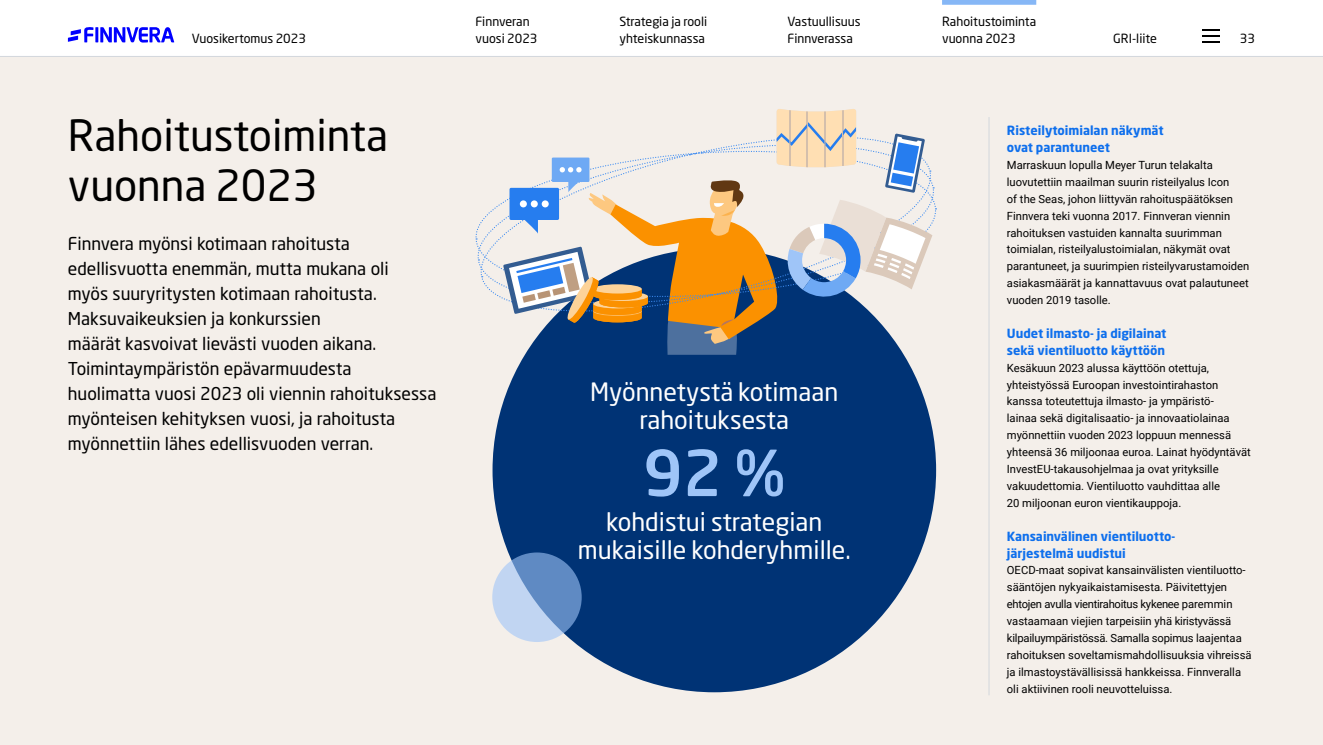
<style>
.page{position:relative;width:1323px;height:745px;background:#fff}
.page>*{position:absolute;margin:0;border:0;box-sizing:border-box;transform-origin:0 0}
.t1{font:500 62.5px "Neo Sans Std";color:#9fc5f8}
.t2{font:42.5px/50px "Neo Sans Std";color:#000}
.t3{font:25px/27.5px "Neo Sans Std";color:#fff;text-align:center}
.t4{font:17.5px/25px "Neo Sans Std";color:#000}
.t5{font:700 12.5px/16.9px "Neo Sans Std";color:#0e6fed}
.t6{font:12.5px/16.2px "Neo Sans Std";color:#000}
.t7{font:11.25px/16.9px "Roboto";color:#000}
</style>
<div class="page">
<div style="left:0;top:56px;width:1323px;height:688px;background:#f4efea"></div>
<hr style="left:989px;top:117px;width:1px;height:577px;background:#d2d7dc">
<div style="left:492px;top:248px;width:444px;height:443px;background:#003375;border-radius:50%"></div>
<svg style="left:492px;top:552px;width:90px;height:89px;background:#8babd7"></svg>
<svg style="left:475px;top:109px;width:462px;height:245px"></svg>
<hr style="left:0;top:56px;width:1323px;height:1px;background:#d2d7dc">
<svg style="left:68px;top:27px;width:106px;height:16px"></svg>
<svg style="left:1202px;top:30px;width:17px;height:13px"></svg>
<div style="left:942px;top:0;width:94px;height:5px;background:#86b7f6"></div>
<p class="t6" style="left:475px;top:13px;width:64px">Finnveran vuosi 2023</p>
<p class="t6" style="left:619px;top:13px;width:89px">Strategia ja rooli yhteiskunnassa</p>
<p class="t6" style="left:787px;top:13px;width:75px">Vastuullisuus<br>Finnverassa</p>
<p class="t6" style="left:942px;top:13px;width:96px">Rahoitustoiminta vuonna 2023</p>
<p class="t6" style="left:192px;top:30px;width:116px">Vuosikertomus 2023</p>
<p class="t6" style="left:1113px;top:30px;width:45px">GRI-liite</p>
<p class="t6" style="left:1240px;top:30px;width:17px">33</p>
<h2 class="t2" style="left:68px;top:109px;width:322px">Rahoitustoiminta vuonna 2023</h2>
<p class="t4" style="left:68px;top:230px;width:370px">Finnvera myönsi kotimaan rahoitusta edellisvuotta enemmän, mutta mukana oli<br>myös suuryritysten kotimaan rahoitusta.<br>Maksuvaikeuksien ja konkurssien<br>määrät kasvoivat lievästi vuoden aikana.<br>Toimintaympäristön epävarmuudesta huolimatta vuosi 2023 oli viennin rahoituksessa myönteisen kehityksen vuosi, ja rahoitusta myönnettiin lähes edellisvuoden verran.</p>
<h3 class="t3" style="left:590px;top:377px;width:250px">Myönnetystä kotimaan rahoituksesta</h3>
<h1 class="t1" style="left:643px;top:433px;width:143px">92 %</h1>
<h3 class="t3" style="left:578px;top:507px;width:275px">kohdistui strategian mukaisille kohderyhmille.</h3>
<p class="t5" style="left:1007px;top:122px;width:158px">Risteilytoimialan näkymät ovat parantuneet</p>
<p class="t7" style="left:1007px;top:156px;width:244px">Marraskuun lopulla Meyer Turun telakalta luovutettiin maailman suurin risteilyalus Icon<br>of the Seas, johon liittyvän rahoituspäätöksen Finnvera teki vuonna 2017. Finnveran viennin rahoituksen vastuiden kannalta suurimman toimialan, risteilyalustoimialan, näkymät ovat parantuneet, ja suurimpien risteilyvarustamoiden asiakasmäärät ja kannattavuus ovat palautuneet vuoden 2019 tasolle.</p>
<p class="t5" style="left:1007px;top:324px;width:161px">Uudet ilmasto- ja digilainat sekä vientiluotto käyttöön</p>
<p class="t7" style="left:1007px;top:358px;width:245px">Kesäkuun 2023 alussa käyttöön otettuja, yhteistyössä Euroopan investointirahaston kanssa toteutettuja ilmasto- ja ympäristö-<br>lainaa sekä digitalisaatio- ja innovaatiolainaa myönnettiin vuoden 2023 loppuun mennessä yhteensä 36 miljoonaa euroa. Lainat hyödyntävät InvestEU-takausohjelmaa ja ovat yrityksille vakuudettomia. Vientiluotto vauhdittaa alle<br>20 miljoonan euron vientikauppoja.</p>
<p class="t5" style="left:1007px;top:527px;width:170px">Kansainvälinen vientiluotto&shy;järjestelmä uudistui</p>
<p class="t7" style="left:1007px;top:561px;width:246px">OECD-maat sopivat kansainvälisten vientiluotto&shy;sääntöjen nykyaikaistamisesta. Päivitettyjen ehtojen avulla vientirahoitus kykenee paremmin vastaamaan viejien tarpeisiin yhä kiristyvässä kilpailuympäristössä. Samalla sopimus laajentaa rahoituksen soveltamismahdollisuuksia vihreissä ja ilmastoystävällisissä hankkeissa. Finnveralla oli aktiivinen rooli neuvotteluissa.</p>
</div>
